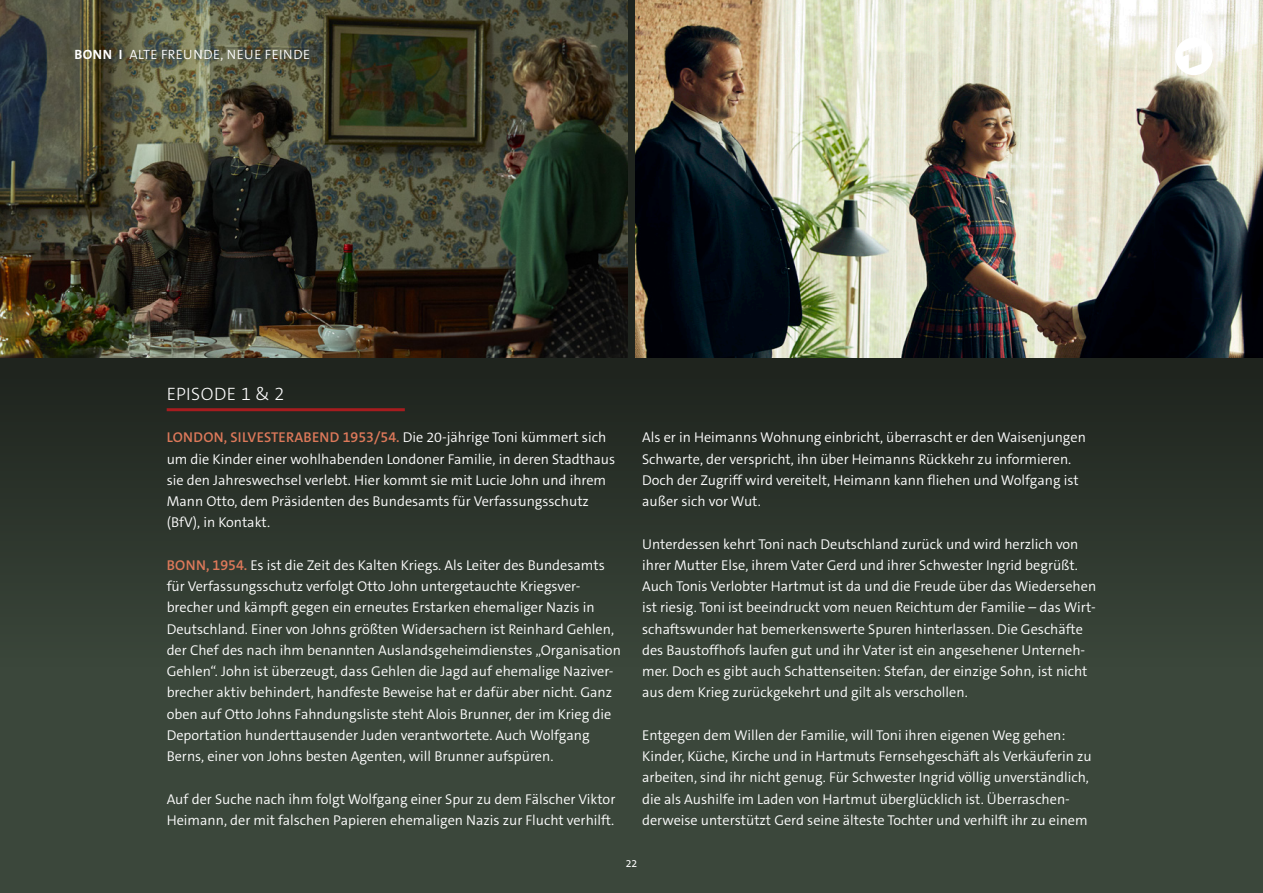
<style>
.page{position:relative;width:1263px;height:893px;background:#3b473b}
.page>*{position:absolute;margin:0;border:0;box-sizing:border-box;transform-origin:0 0}
.t1{font:300 18px "The Sans C5";letter-spacing:.025em;color:#fff}
.t2{font:300 14.25px/21.3px "The Sans C5";color:#fff}
.t3{font:300 13.5px "The Sans C5";letter-spacing:.035em;color:#fff}
.t4{font:10.5px "The Sans C5";color:#fff}
.s1{font-weight:700}
.s2{font-weight:600;color:#dd795a}
</style>
<div class="page">
<div style="left:0;top:0;width:1263px;height:782px;background:linear-gradient(to bottom,#171a15,#3a453a)"></div>
<img style="left:0;top:0;width:627px;height:357px">
<img style="left:636px;top:0;width:627px;height:357px">
<hr style="left:167px;top:408px;width:238px;height:3px;background:#a61c1f">
<svg style="left:1175px;top:37px;width:38px;height:38px"></svg>
<p class="t3" style="left:75px;top:45px;width:237px"><span class="s1">BONN I</span> ALTE FREUNDE, NEUE FEINDE</p>
<p class="t1" style="left:167px;top:382px;width:119px">EPISODE 1 &amp; 2</p>
<p class="t2" style="left:167px;top:427px;width:450px"><span class="s2">LONDON, SILVESTERABEND 1953/54.</span> Die 20-jährige Toni kümmert sich um die Kinder einer wohlhabenden Londoner Familie, in deren Stadthaus sie den Jahreswechsel verlebt. Hier kommt sie mit Lucie John und ihrem Mann Otto, dem Präsidenten des Bundesamts für Verfassungsschutz (BfV), in Kontakt.</p>
<p class="t2" style="left:167px;top:554px;width:456px"><span class="s2">BONN, 1954.</span> Es ist die Zeit des Kalten Kriegs. Als Leiter des Bundesamts für Verfassungsschutz verfolgt Otto John untergetauchte Kriegsver&shy;brecher und kämpft gegen ein erneutes Erstarken ehemaliger Nazis in Deutschland. Einer von Johns größten Widersachern ist Reinhard Gehlen, der Chef des nach ihm benannten Auslandsgeheimdienstes „Organisation Gehlen“. John ist überzeugt, dass Gehlen die Jagd auf ehemalige Naziver&shy;brecher aktiv behindert, handfeste Beweise hat er dafür aber nicht. Ganz oben auf Otto Johns Fahndungsliste steht Alois Brunner, der im Krieg die Deportation hunderttausender Juden verantwortete. Auch Wolfgang Berns, einer von Johns besten Agenten, will Brunner aufspüren.</p>
<p class="t2" style="left:167px;top:788px;width:450px">Auf der Suche nach ihm folgt Wolfgang einer Spur zu dem Fälscher Viktor<br>Heimann, der mit falschen Papieren ehemaligen Nazis zur Flucht verhilft.</p>
<p class="t2" style="left:642px;top:427px;width:445px">Als er in Heimanns Wohnung einbricht, überrascht er den Waisenjungen Schwarte, der verspricht, ihn über Heimanns Rückkehr zu informieren.<br>Doch der Zugriff wird vereitelt, Heimann kann fliehen und Wolfgang ist außer sich vor Wut.</p>
<p class="t2" style="left:642px;top:533px;width:456px">Unterdessen kehrt Toni nach Deutschland zurück und wird herzlich von ihrer Mutter Else, ihrem Vater Gerd und ihrer Schwester Ingrid begrüßt.<br>Auch Tonis Verlobter Hartmut ist da und die Freude über das Wiedersehen ist riesig. Toni ist beeindruckt vom neuen Reichtum der Familie – das Wirt&shy;schaftswunder hat bemerkenswerte Spuren hinterlassen. Die Geschäfte des Baustoffhofs laufen gut und ihr Vater ist ein angesehener Unterneh&shy;mer. Doch es gibt auch Schattenseiten: Stefan, der einzige Sohn, ist nicht aus dem Krieg zurückgekehrt und gilt als verschollen.</p>
<p class="t2" style="left:642px;top:725px;width:451px">Entgegen dem Willen der Familie, will Toni ihren eigenen Weg gehen:<br>Kinder, Küche, Kirche und in Hartmuts Fernsehgeschäft als Verkäuferin zu arbeiten, sind ihr nicht genug. Für Schwester Ingrid völlig unverständlich, die als Aushilfe im Laden von Hartmut überglücklich ist. Überraschen&shy;derweise unterstützt Gerd seine älteste Tochter und verhilft ihr zu einem</p>
<p class="t4" style="left:626px;top:857px;width:13px">22</p>
</div>
